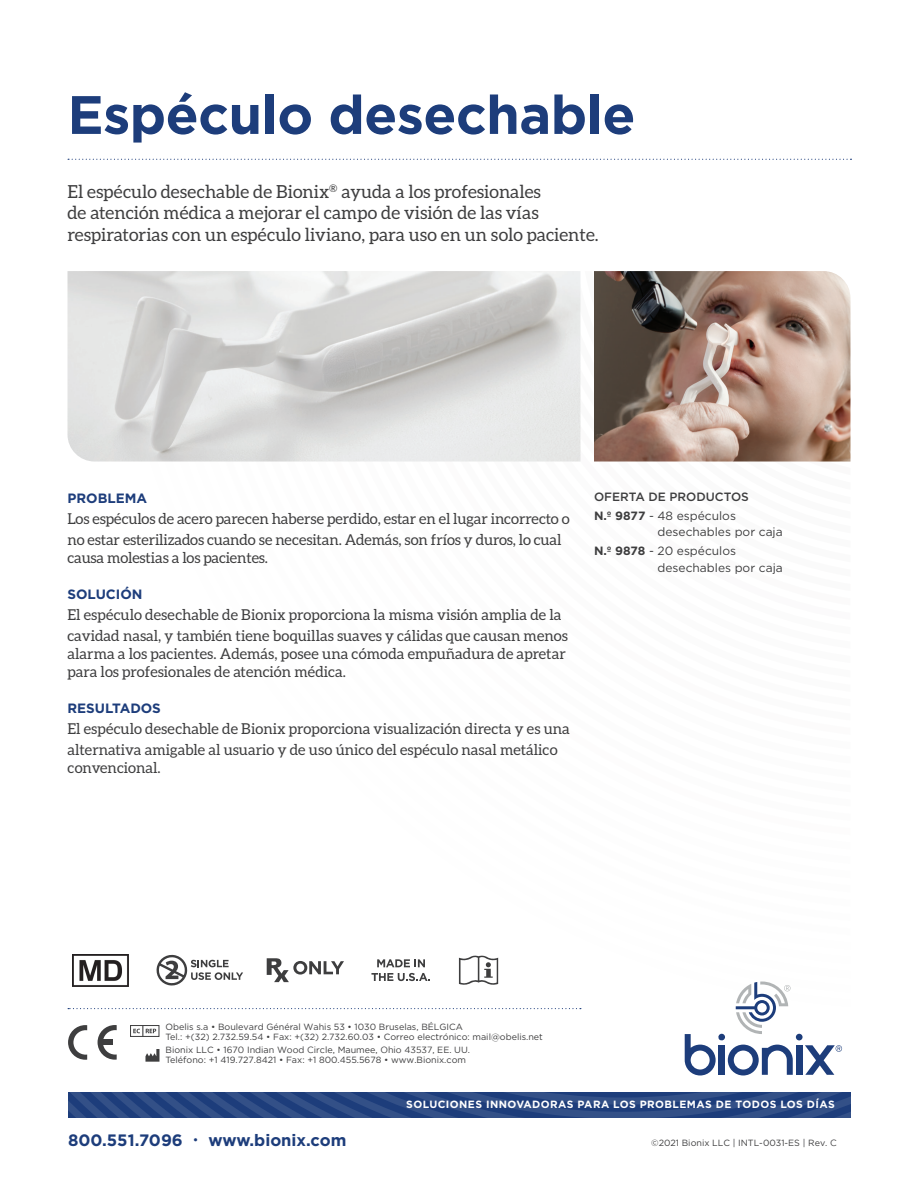
<style>
.page{position:relative;width:918px;height:1188px;background:#fff}
.page>*{position:absolute;margin:0;border:0;box-sizing:border-box;transform-origin:0 0}
.t1{font:700 54px "Gotham";letter-spacing:-.01em;color:#1d3d7b}
.t2{font:18px/21.6px "Aleo";color:#3e3e3f}
.t3{font:700 16.5px "Gotham";color:#1d3d7b}
.t4{font:15px/21px "Aleo";color:#3e3e3f}
.t5{font:700 13.5px "Gotham";color:#1d3d7b}
.t6{font:12px/19.2px "Gotham";color:#3e3e3f}
.t7{font:500 12px/19.2px "Gotham";color:#3e3e3f}
.t8{font:700 10.5px "Gotham";letter-spacing:.04em;color:#fff}
.t9{font:9px/9.8px "Gotham";color:#3e3e3f}
.s1{font-weight:700}
.s2{font-weight:400}
.s3{font-weight:400;font-size:12px}
</style>
<div class="page">
<svg style="left:68px;top:1092px;width:782px;height:26px;background:#284681"></svg>
<svg style="left:68px;top:159px;width:783px;height:1px"></svg>
<svg style="left:68px;top:1008px;width:513px;height:1px"></svg>
<svg style="left:68px;top:1025px;width:19px;height:35px"></svg>
<svg style="left:98px;top:1025px;width:19px;height:35px"></svg>
<div style="left:103px;top:1040px;width:10px;height:5px;background:#3e3e3f"></div>
<svg style="left:145px;top:1049px;width:14px;height:13px"></svg>
<div style="left:130px;top:1025px;width:29px;height:12px;border:1px solid #3e3e3f"></div>
<svg style="left:133px;top:1025px;width:23px;height:12px"></svg>
<img style="left:594px;top:271px;width:256px;height:191px">
<img style="left:68px;top:271px;width:512px;height:191px">
<svg style="left:459px;top:955px;width:39px;height:30px"></svg>
<svg style="left:156px;top:955px;width:87px;height:30px"></svg>
<svg style="left:377px;top:959px;width:48px;height:8px"></svg>
<svg style="left:371px;top:973px;width:59px;height:8px"></svg>
<svg style="left:267px;top:958px;width:77px;height:24px"></svg>
<img style="left:72px;top:954px;width:56px;height:33px">
<div style="left:796px;top:1045px;width:6px;height:30px;background:#1d3d7b"></div>
<div style="left:796px;top:1034px;width:7px;height:6px;background:#1d3d7b;border-radius:50%"></div>
<svg style="left:805px;top:1045px;width:37px;height:30px"></svg>
<svg style="left:685px;top:982px;width:108px;height:94px"></svg>
<h1 class="t1" style="left:68px;top:84px;width:570px">Espéculo desechable</h1>
<p class="t2" style="left:68px;top:180px;width:533px">El espéculo desechable de Bionix<sup>®</sup> ayuda a los profesionales<br>de atención médica a mejorar el campo de visión de las vías respiratorias con un espéculo liviano, para uso en un solo paciente.</p>
<p class="t5" style="left:68px;top:490px;width:81px">PROBLEMA</p>
<p class="t4" style="left:68px;top:508px;width:504px">Los espéculos de acero parecen haberse perdido, estar en el lugar incorrecto o no estar esterilizados cuando se necesitan. Además, son fríos y duros, lo cual</p>
<p class="t4" style="left:68px;top:547px;width:202px">causa molestias a los pacientes.</p>
<p class="t5" style="left:68px;top:586px;width:77px">SOLUCIÓN</p>
<p class="t4" style="left:68px;top:604px;width:502px">El espéculo desechable de Bionix proporciona la misma visión amplia de la cavidad nasal, y también tiene boquillas suaves y cálidas que causan menos</p>
<p class="t4" style="left:68px;top:644px;width:500px;line-height:18px">alarma a los pacientes. Además, posee una cómoda empuñadura de apretar para los profesionales de atención médica.</p>
<p class="t5" style="left:68px;top:700px;width:95px">RESULTADOS</p>
<p class="t4" style="left:68px;top:718px;width:504px">El espéculo desechable de Bionix proporciona visualización directa y es una alternativa amigable al usuario y de uso único del espéculo nasal metálico</p>
<p class="t4" style="left:68px;top:757px;width:95px">convencional.</p>
<p class="t7" style="left:594px;top:487px;width:156px">OFERTA DE PRODUCTOS<br><span class="s1">N.º 9877</span> <span class="s2">- 48 espéculos</span></p>
<p class="t6" style="left:594px;top:522px;width:190px;text-indent:64px">desechables por caja<br><span class="s1">N.º 9878</span> - 20 espéculos</p>
<p class="t6" style="left:658px;top:558px;width:127px">desechables por caja</p>
<p class="t9" style="left:166px;top:1022px;width:379px">Obelis s.a • Boulevard Général Wahis 53 • 1030 Bruselas, BÉLGICA<br>Tel.: +(32) 2.732.59.54 • Fax: +(32) 2.732.60.03 • Correo electrónico: mail@obelis.net</p>
<p class="t9" style="left:166px;top:1045px;width:306px">Bionix LLC • 1670 Indian Wood Circle, Maumee, Ohio 43537, EE. UU.<br>Teléfono: +1 419.727.8421 • Fax: +1 800.455.5678 • www.Bionix.com</p>
<p class="t3" style="left:68px;top:1130px;width:280px">800.551.7096 <span class="s3">•</span> www.bionix.com</p>
<p class="t8" style="left:406px;top:1098px;width:430px">SOLUCIONES INNOVADORAS PARA LOS PROBLEMAS DE TODOS LOS DÍAS</p>
<p class="t9" style="left:651px;top:1137px;width:187px">©2021 Bionix LLC | INTL-0031-ES | Rev. C</p>
</div>
